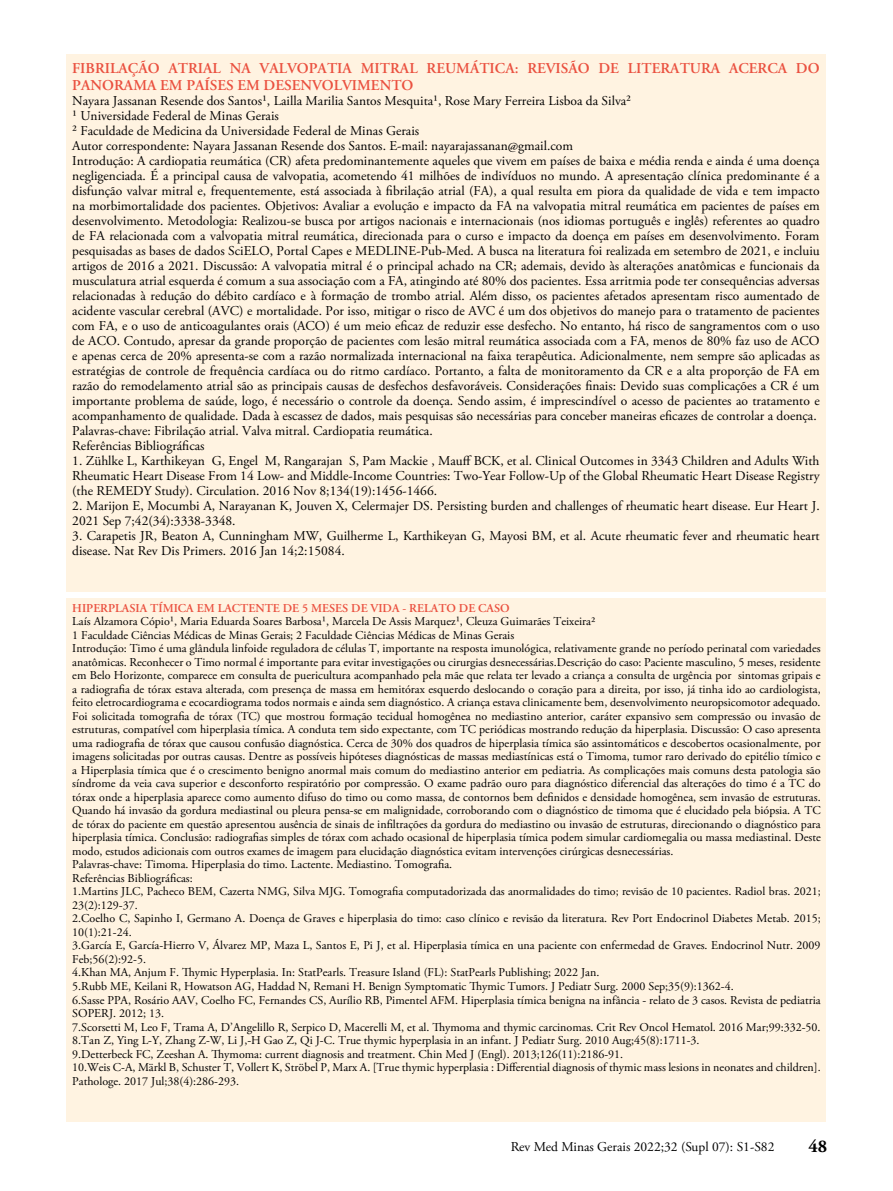
<style>
.page{position:relative;width:893px;height:1191px;background:#fff}
.page>*{position:absolute;margin:0;border:0;box-sizing:border-box;transform-origin:0 0}
.t1{font:700 18px "Adobe Garamond Pro";color:#000}
.t2{font:600 15px/16.5px "Adobe Garamond Pro";color:#ea503f}
.t3{font:13.5px/15px "Adobe Garamond Pro";color:#000}
.t4{font:12px/13.5px "Adobe Garamond Pro";color:#000}
.t5{font:600 12px "Adobe Garamond Pro";color:#ea503f}
</style>
<div class="page">
<div style="left:67px;top:599px;width:759px;height:523px;background:#fff3e1"></div>
<div style="left:67px;top:55px;width:759px;height:537px;background:#fff3e1"></div>
<p class="t2" style="left:72px;top:60px;width:749px">FIBRILAÇÃO ATRIAL NA VALVOPATIA MITRAL REUMÁTICA: REVISÃO DE LITERATURA ACERCA DO<br>PANORAMA EM PAÍSES EM DESENVOLVIMENTO</p>
<p class="t3" style="left:72px;top:93px;width:749px">Nayara Jassanan Resende dos Santos¹, Lailla Marilia Santos Mesquita¹, Rose Mary Ferreira Lisboa da Silva²<br>¹ Universidade Federal de Minas Gerais<br>² Faculdade de Medicina da Universidade Federal de Minas Gerais<br>Autor correspondente: Nayara Jassanan Resende dos Santos. E-mail: nayarajassanan@gmail.com<br>Introdução: A cardiopatia reumática (CR) afeta predominantemente aqueles que vivem em países de baixa e média renda e ainda é uma doença negligenciada. É a principal causa de valvopatia, acometendo 41 milhões de indivíduos no mundo. A apresentação clínica predominante é a disfunção valvar mitral e, frequentemente, está associada à fibrilação atrial (FA), a qual resulta em piora da qualidade de vida e tem impacto na morbimortalidade dos pacientes. Objetivos: Avaliar a evolução e impacto da FA na valvopatia mitral reumática em pacientes de países em desenvolvimento. Metodologia: Realizou-se busca por artigos nacionais e internacionais (nos idiomas português e inglês) referentes ao quadro de FA relacionada com a valvopatia mitral reumática, direcionada para o curso e impacto da doença em países em desenvolvimento. Foram pesquisadas as bases de dados SciELO, Portal Capes e MEDLINE-Pub-Med. A busca na literatura foi realizada em setembro de 2021, e incluiu artigos de 2016 a 2021. Discussão: A valvopatia mitral é o principal achado na CR; ademais, devido às alterações anatômicas e funcionais da musculatura atrial esquerda é comum a sua associação com a FA, atingindo até 80% dos pacientes. Essa arritmia pode ter consequências adversas relacionadas à redução do débito cardíaco e à formação de trombo atrial. Além disso, os pacientes afetados apresentam risco aumentado de acidente vascular cerebral (AVC) e mortalidade. Por isso, mitigar o risco de AVC é um dos objetivos do manejo para o tratamento de pacientes com FA, e o uso de anticoagulantes orais (ACO) é um meio eficaz de reduzir esse desfecho. No entanto, há risco de sangramentos com o uso de ACO. Contudo, apresar da grande proporção de pacientes com lesão mitral reumática associada com a FA, menos de 80% faz uso de ACO e apenas cerca de 20% apresenta-se com a razão normalizada internacional na faixa terapêutica. Adicionalmente, nem sempre são aplicadas as estratégias de controle de frequência cardíaca ou do ritmo cardíaco. Portanto, a falta de monitoramento da CR e a alta proporção de FA em razão do remodelamento atrial são as principais causas de desfechos desfavoráveis. Considerações finais: Devido suas complicações a CR é um importante problema de saúde, logo, é necessário o controle da doença. Sendo assim, é imprescindível o acesso de pacientes ao tratamento e acompanhamento de qualidade. Dada à escassez de dados, mais pesquisas são necessárias para conceber maneiras eficazes de controlar a doença.<br>Palavras-chave: Fibrilação atrial. Valva mitral. Cardiopatia reumática.<br>Referências Bibliográficas</p>
<p class="t3" style="left:72px;top:453px;width:749px;text-align:justify">1. Zühlke L, Karthikeyan G, Engel M, Rangarajan S, Pam Mackie , Mauff BCK, et al. Clinical Outcomes in 3343 Children and Adults With Rheumatic Heart Disease From 14 Low- and Middle-Income Countries: Two-Year Follow-Up of the Global Rheumatic Heart Disease Registry (the REMEDY Study). Circulation. 2016 Nov 8;134(19):1456-1466.</p>
<p class="t3" style="left:72px;top:498px;width:749px">2. Marijon E, Mocumbi A, Narayanan K, Jouven X, Celermajer DS. Persisting burden and challenges of rheumatic heart disease. Eur Heart J.<br>2021 Sep 7;42(34):3338-3348.</p>
<p class="t3" style="left:72px;top:528px;width:749px">3. Carapetis JR, Beaton A, Cunningham MW, Guilherme L, Karthikeyan G, Mayosi BM, et al. Acute rheumatic fever and rheumatic heart disease. Nat Rev Dis Primers. 2016 Jan 14;2:15084.</p>
<p class="t5" style="left:72px;top:601px;width:439px">HIPERPLASIA TÍMICA EM LACTENTE DE 5 MESES DE VIDA - RELATO DE CASO</p>
<p class="t4" style="left:72px;top:615px;width:750px">Laís Alzamora Cópio¹, Maria Eduarda Soares Barbosa¹, Marcela De Assis Marquez¹, Cleuza Guimarães Teixeira2<br>1 Faculdade Ciências Médicas de Minas Gerais; 2 Faculdade Ciências Médicas de Minas Gerais<br>Introdução: Timo é uma glândula linfoide reguladora de células T, importante na resposta imunológica, relativamente grande no período perinatal com variedades anatômicas. Reconhecer o Timo normal é importante para evitar investigações ou cirurgias desnecessárias.Descrição do caso: Paciente masculino, 5 meses, residente em Belo Horizonte, comparece em consulta de puericultura acompanhado pela mãe que relata ter levado a criança a consulta de urgência por sintomas gripais e a radiografia de tórax estava alterada, com presença de massa em hemitórax esquerdo deslocando o coração para a direita, por isso, já tinha ido ao cardiologista, feito eletrocardiograma e ecocardiograma todos normais e ainda sem diagnóstico. A criança estava clinicamente bem, desenvolvimento neuropsicomotor adequado.<br>Foi solicitada tomografia de tórax (TC) que mostrou formação tecidual homogênea no mediastino anterior, caráter expansivo sem compressão ou invasão de estruturas, compatível com hiperplasia tímica. A conduta tem sido expectante, com TC periódicas mostrando redução da hiperplasia. Discussão: O caso apresenta uma radiografia de tórax que causou confusão diagnóstica. Cerca de 30% dos quadros de hiperplasia tímica são assintomáticos e descobertos ocasionalmente, por imagens solicitadas por outras causas. Dentre as possíveis hipóteses diagnósticas de massas mediastínicas está o Timoma, tumor raro derivado do epitélio tímico e a Hiperplasia tímica que é o crescimento benigno anormal mais comum do mediastino anterior em pediatria. As complicações mais comuns desta patologia são síndrome da veia cava superior e desconforto respiratório por compressão. O exame padrão ouro para diagnóstico diferencial das alterações do timo é a TC do tórax onde a hiperplasia aparece como aumento difuso do timo ou como massa, de contornos bem definidos e densidade homogênea, sem invasão de estruturas.<br>Quando há invasão da gordura mediastinal ou pleura pensa-se em malignidade, corroborando com o diagnóstico de timoma que é elucidado pela biópsia. A TC de tórax do paciente em questão apresentou ausência de sinais de infiltrações da gordura do mediastino ou invasão de estruturas, direcionando o diagnóstico para hiperplasia tímica. Conclusão: radiografias simples de tórax com achado ocasional de hiperplasia tímica podem simular cardiomegalia ou massa mediastinal. Deste modo, estudos adicionais com outros exames de imagem para elucidação diagnóstica evitam intervenções cirúrgicas desnecessárias.<br>Palavras-chave: Timoma. Hiperplasia do timo. Lactente. Mediastino. Tomografia.<br>Referências Bibliográficas:<br>1.Martins JLC, Pacheco BEM, Cazerta NMG, Silva MJG. Tomografia computadorizada das anormalidades do timo; revisão de 10 pacientes. Radiol bras. 2021; 23(2):129-37.<br>2.Coelho C, Sapinho I, Germano A. Doença de Graves e hiperplasia do timo: caso clínico e revisão da literatura. Rev Port Endocrinol Diabetes Metab. 2015; 10(1):21-24.<br>3.García E, García-Hierro V, Álvarez MP, Maza L, Santos E, Pi J, et al. Hiperplasia tímica en una paciente con enfermedad de Graves. Endocrinol Nutr. 2009<br>Feb;56(2):92-5.<br>4.Khan MA, Anjum F. Thymic Hyperplasia. In: StatPearls. Treasure Island (FL): StatPearls Publishing; 2022 Jan.<br>5.Rubb ME, Keilani R, Howatson AG, Haddad N, Remani H. Benign Symptomatic Thymic Tumors. J Pediatr Surg. 2000 Sep;35(9):1362-4.<br>6.Sasse PPA, Rosário AAV, Coelho FC, Fernandes CS, Aurílio RB, Pimentel AFM. Hiperplasia tímica benigna na infância - relato de 3 casos. Revista de pediatria SOPERJ. 2012; 13.<br>7.Scorsetti M, Leo F, Trama A, D’Angelillo R, Serpico D, Macerelli M, et al. Thymoma and thymic carcinomas. Crit Rev Oncol Hematol. 2016 Mar;99:332-50.<br>8.Tan Z, Ying L-Y, Zhang Z-W, Li J,-H Gao Z, Qi J-C. True thymic hyperplasia in an infant. J Pediatr Surg. 2010 Aug;45(8):1711-3.<br>9.Detterbeck FC, Zeeshan A. Thymoma: current diagnosis and treatment. Chin Med J (Engl). 2013;126(11):2186-91.<br>10.Weis C-A, Märkl B, Schuster T, Vollert K, Ströbel P, Marx A. [True thymic hyperplasia : Differential diagnosis of thymic mass lesions in neonates and children].<br>Pathologe. 2017 Jul;38(4):286-293.</p>
<p class="t3" style="left:511px;top:1139px;width:265px">Rev Med Minas Gerais 2022;32 (Supl 07): S1-S82</p>
<h1 class="t1" style="left:808px;top:1136px;width:20px">48</h1>
</div>
